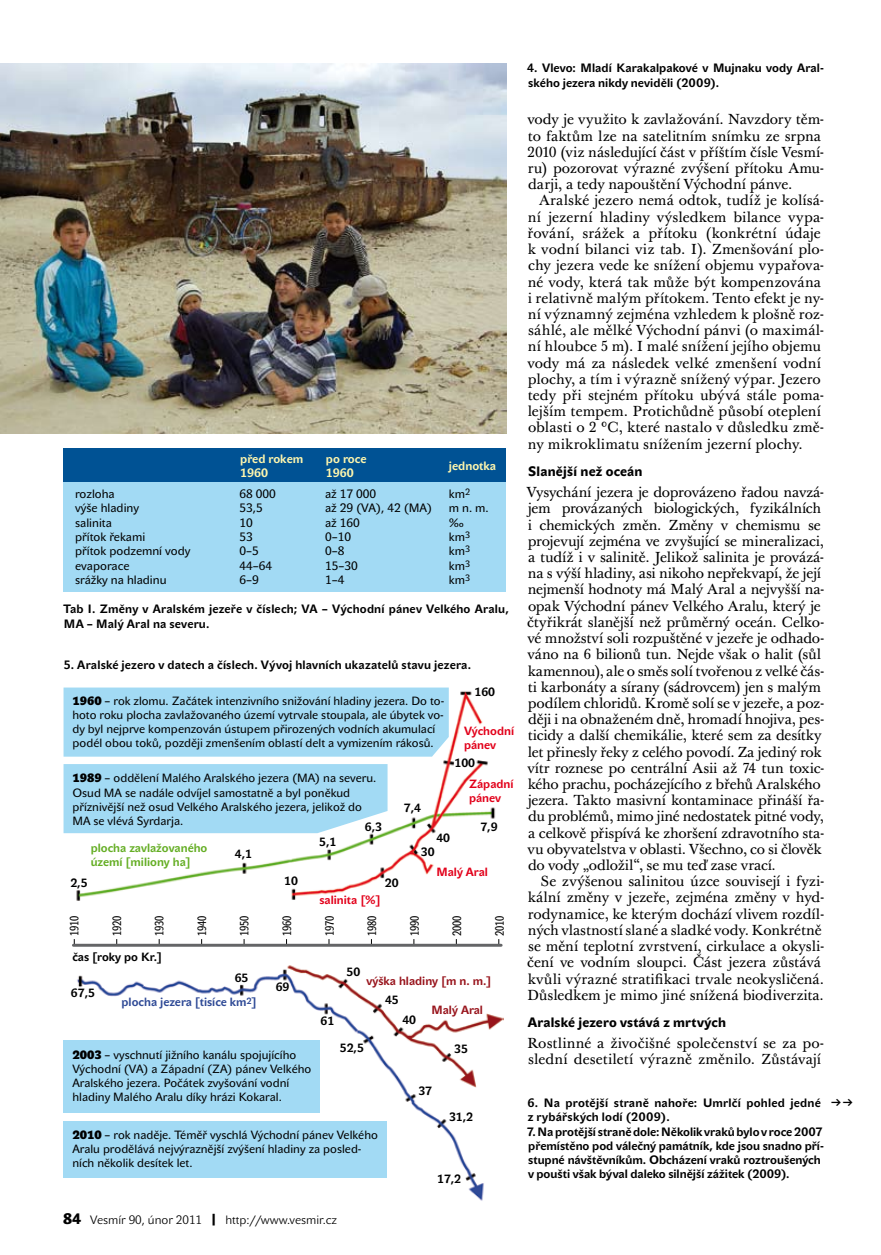
<style>
.page{position:relative;width:881px;height:1255px;background:#fff}
.page>*{position:absolute;margin:0;border:0;box-sizing:border-box;transform-origin:0 0}
.t1{font:14.25px/16.2px "Baskerville 10 Pro";letter-spacing:-.005em;color:#000}
.t2{font:13.5px "John Sans Heavy Pro";letter-spacing:.015em;color:#000}
.t3{font:700 12px/14.2px "John Sans Text Pro";letter-spacing:.01em;color:#000}
.t4{font:12px/14.4px "John Sans Text Pro";color:#000}
.t5{font:12px "John Sans Lite Pro";color:#000}
.t6{font:700 12px/14.4px "John Sans Text Pro";color:#fff7ae}
.t7{font:12px "Ozdoby";color:#000}
.t8{font:11.85px/14.2px "John Sans Text Pro";color:#000}
.t9{font:700 11.85px "John Sans Text Pro";color:#000}
.t10{font:700 11.85px/14.2px "John Sans Text Pro";color:#e2001a}
.t11{font:11.85px "John Sans Cond Text Pro";color:#000}
.t12{font:700 11.85px/14.2px "John Sans Text Pro";color:#65ae25}
.t13{font:700 11.85px "John Sans Text Pro";color:#98141c}
.t14{font:700 11.85px "John Sans Text Pro";color:#2f4a96}
.s1{font-family:"John Sans Heavy Pro";font-weight:700}
.s2{font-family:"John Sans Black Pro";font-size:15px}
.s3{font-family:"John Sans Black Pro"}
</style>
<div class="page">
<img style="left:0;top:64px;width:506px;height:369px">
<div style="left:64px;top:479px;width:442px;height:112px;background:#a2daf4"></div>
<div style="left:64px;top:449px;width:442px;height:33px;background:#005294"></div>
<img style="left:69px;top:687px;width:435px;height:491px">
<img style="left:74px;top:955px;width:429px;height:246px">
<div style="left:63px;top:1120px;width:324px;height:57px;background:#a2daf4"></div>
<div style="left:63px;top:687px;width:385px;height:69px;background:#a2daf4"></div>
<div style="left:63px;top:764px;width:324px;height:69px;background:#a2daf4"></div>
<div style="left:63px;top:1040px;width:257px;height:72px;background:#a2daf4"></div>
<div style="left:78px;top:933px;width:324px;height:26px;background:#fff"></div>
<hr style="left:73px;top:943px;width:428px;height:3px;background:#646567">
<div style="left:499px;top:986px;width:8px;height:6px;background:#fff"></div>
<p class="t6" style="left:240px;top:451px;width:64px">před rokem<br>1960</p>
<p class="t6" style="left:326px;top:451px;width:42px">po roce<br>1960</p>
<p class="t6" style="left:449px;top:458px;width:49px">jednotka</p>
<p class="t4" style="left:75px;top:486px;width:117px">rozloha<br>výše hladiny<br>salinita<br>přítok řekami<br>přítok podzemní vody evaporace<br>srážky na hladinu</p>
<p class="t4" style="left:239px;top:486px;width:38px">68 000<br>53,5<br>10<br>53<br>0–5<br>44–64<br>6–9</p>
<p class="t4" style="left:325px;top:486px;width:109px">až 17 000<br>až 29 (VA), 42 (MA) až 160<br>0–10<br>0–8<br>15–30<br>1–4</p>
<p class="t4" style="left:449px;top:486px;width:41px">km<sup>2<br></sup>m n. m. ‰<br>km<sup>3 </sup>km<sup>3 </sup>km<sup>3 </sup>km<sup>3</sup></p>
<p class="t3" style="left:63px;top:602px;width:447px">Tab I. Změny v Aralském jezeře v číslech; VA – Východní pánev Velkého Aralu,<br>MA – Malý Aral na severu.</p>
<p class="t3" style="left:64px;top:657px;width:409px">5. Aralské jezero v datech a číslech. Vývoj hlavních ukazatelů stavu jezera.</p>
<p class="t9" style="left:474px;top:685px;width:22px">160</p>
<p class="t8" style="left:72px;top:693px;width:373px"><span class="s1">1960</span> – rok zlomu. Začátek intenzivního snižování hladiny jezera. Do to&shy;hoto roku plocha zavlažovaného území vytrvale stoupala, ale úbytek vo&shy;dy byl nejprve kompenzován ústupem přirozených vodních akumulací podél obou toků, později zmenšením oblastí delt a vymizením rákosů.</p>
<p class="t8" style="left:72px;top:771px;width:305px"><span class="s1">1989</span> – oddělení Malého Aralského jezera (MA) na severu.<br>Osud MA se nadále odvíjel samostatně a byl poněkud příznivější než osud Velkého Aralského jezera, jelikož do MA se vlévá Syrdarja.</p>
<p class="t10" style="left:464px;top:723px;width:51px">Východní pánev</p>
<p class="t9" style="left:454px;top:756px;width:22px">100</p>
<p class="t10" style="left:469px;top:777px;width:46px">Západní pánev</p>
<p class="t9" style="left:403px;top:801px;width:19px">7,4</p>
<p class="t9" style="left:364px;top:820px;width:19px">6,3</p>
<p class="t9" style="left:480px;top:820px;width:19px">7,9</p>
<p class="t9" style="left:436px;top:830px;width:15px">40</p>
<p class="t9" style="left:319px;top:834px;width:19px">5,1</p>
<p class="t12" style="left:91px;top:840px;width:118px">plocha zavlažovaného území [miliony ha]</p>
<p class="t9" style="left:420px;top:844px;width:15px">30</p>
<p class="t9" style="left:235px;top:846px;width:19px">4,1</p>
<p class="t10" style="left:436px;top:865px;width:53px">Malý Aral</p>
<p class="t9" style="left:284px;top:874px;width:15px">10</p>
<p class="t9" style="left:384px;top:876px;width:15px">20</p>
<p class="t9" style="left:70px;top:875px;width:19px">2,5</p>
<p class="t10" style="left:319px;top:892px;width:63px">salinita [%]</p>
<p class="t11" style="left:68px;top:936px;width:22px;rotate:-90deg">1910</p>
<p class="t11" style="left:110px;top:936px;width:22px;rotate:-90deg">1920</p>
<p class="t11" style="left:153px;top:936px;width:22px;rotate:-90deg">1930</p>
<p class="t11" style="left:195px;top:936px;width:22px;rotate:-90deg">1940</p>
<p class="t11" style="left:238px;top:936px;width:22px;rotate:-90deg">1950</p>
<p class="t11" style="left:280px;top:936px;width:22px;rotate:-90deg">1960</p>
<p class="t11" style="left:322px;top:936px;width:22px;rotate:-90deg">1970</p>
<p class="t11" style="left:365px;top:936px;width:22px;rotate:-90deg">1980</p>
<p class="t11" style="left:407px;top:936px;width:22px;rotate:-90deg">1990</p>
<p class="t11" style="left:450px;top:936px;width:22px;rotate:-90deg">2000</p>
<p class="t11" style="left:492px;top:936px;width:22px;rotate:-90deg">2010</p>
<p class="t9" style="left:72px;top:950px;width:91px">čas [roky po Kr.]</p>
<p class="t9" style="left:71px;top:985px;width:25px">67,5</p>
<p class="t9" style="left:234px;top:970px;width:15px">65</p>
<p class="t14" style="left:121px;top:995px;width:137px">plocha jezera [tisíce km<sup>2</sup>]</p>
<p class="t9" style="left:275px;top:980px;width:15px">69</p>
<p class="t8" style="left:72px;top:1047px;width:240px"><span class="s1">2003</span> – vyschnutí jižního kanálu spojujícího Východní (VA) a Západní (ZA) pánev Velkého Aralského jezera. Počátek zvyšování vodní hladiny Malého Aralu díky hrázi Kokaral.</p>
<p class="t9" style="left:320px;top:1013px;width:15px">61</p>
<p class="t9" style="left:346px;top:964px;width:15px">50</p>
<p class="t13" style="left:366px;top:974px;width:126px">výška hladiny [m n. m.]</p>
<p class="t9" style="left:385px;top:992px;width:15px">45</p>
<p class="t9" style="left:402px;top:1012px;width:15px">40</p>
<p class="t13" style="left:431px;top:1003px;width:53px">Malý Aral</p>
<p class="t9" style="left:340px;top:1040px;width:25px">52,5</p>
<p class="t9" style="left:418px;top:1084px;width:15px">37</p>
<p class="t9" style="left:454px;top:1041px;width:15px">35</p>
<p class="t9" style="left:449px;top:1109px;width:25px">31,2</p>
<p class="t8" style="left:72px;top:1127px;width:307px"><span class="s1">2010</span> – rok naděje. Téměř vyschlá Východní pánev Velkého<br>Aralu prodělává nejvýraznější zvýšení hladiny za posled&shy;ních několik desítek let.</p>
<p class="t5" style="left:63px;top:1213px;width:275px"><span class="s2">84</span> Vesmír 90, únor 2011 <span class="s3">|</span> http://www.vesmir.cz</p>
<p class="t9" style="left:437px;top:1171px;width:25px">17,2</p>
<p class="t3" style="left:527px;top:61px;width:298px">4. Vlevo: Mladí Karakalpakové v Mujnaku vody Aral&shy;ského jezera nikdy neviděli (2009).</p>
<p class="t1" style="left:527px;top:112px;width:298px">vody je využito k zavlažování. Navzdory těm&shy;to faktům lze na satelitním snímku ze srpna 2010 (viz následující část v příštím čísle Vesmí&shy;ru) pozorovat výrazné zvýšení přítoku Amu&shy;darji, a tedy napouštění Východní pánve.</p>
<p class="t1" style="left:527px;top:193px;width:298px;text-indent:12px">Aralské jezero nemá odtok, tudíž je kolísá&shy;ní jezerní hladiny výsledkem bilance vypa&shy;řování, srážek a přítoku (konkrétní údaje k vodní bilanci viz tab. I). Zmenšování plo&shy;chy jezera vede ke snížení objemu vypařova&shy;né vody, která tak může být kompenzována i relativně malým přítokem. Tento efekt je ny&shy;ní významný zejména vzhledem k plošně roz&shy;sáhlé, ale mělké Východní pánvi (o maximál&shy;ní hloubce 5 m). I malé snížení jejího objemu vody má za následek velké zmenšení vodní plochy, a tím i výrazně snížený výpar. Jezero tedy při stejném přítoku ubývá stále poma&shy;lejším tempem. Protichůdně působí oteplení oblasti o 2 °C, které nastalo v důsledku změ&shy;ny mikroklimatu snížením jezerní plochy.</p>
<p class="t2" style="left:528px;top:463px;width:116px">Slanější než oceán</p>
<p class="t1" style="left:526px;top:485px;width:299px">Vysychání jezera je doprovázeno řadou navzá&shy;jem provázaných biologických, fyzikálních i chemických změn. Změny v chemismu se projevují zejména ve zvyšující se mineralizaci, a tudíž i v salinitě. Jelikož salinita je provázá&shy;na s výší hladiny, asi nikoho nepřekvapí, že její nejmenší hodnoty má Malý Aral a nejvyšší na&shy;opak Východní pánev Velkého Aralu, který je čtyřikrát slanější než průměrný oceán. Celko&shy;vé množství soli rozpuštěné v jezeře je odhado&shy;váno na 6 bilionů tun. Nejde však o halit (sůl kamennou), ale o směs solí tvořenou z velké čás&shy;ti karbonáty a sírany (sádrovcem) jen s malým podílem chloridů. Kromě solí se v jezeře, a poz&shy;ději i na obnaženém dně, hromadí hnojiva, pes&shy;ticidy a další chemikálie, které sem za desítky let přinesly řeky z celého povodí. Za jediný rok vítr roznese po centrální Asii až 74 tun toxic&shy;kého prachu, pocházejícího z břehů Aralského jezera. Takto masivní kontaminace přináší řa&shy;du problémů, mimo jiné nedostatek pitné vody, a celkově přispívá ke zhoršení zdravotního sta&shy;vu obyvatelstva v oblasti. Všechno, co si člověk do vody „odložil“, se mu teď zase vrací.</p>
<p class="t1" style="left:527px;top:874px;width:298px;text-indent:13px">Se zvýšenou salinitou úzce souvisejí i fyzi&shy;kální změny v jezeře, zejména změny v hyd&shy;rodynamice, ke kterým dochází vlivem rozdíl&shy;ných vlastností slané a sladké vody. Konkrétně se mění teplotní zvrstvení, cirkulace a okysli&shy;čení ve vodním sloupci. Část jezera zůstává kvůli výrazné stratifikaci trvale neokysličená.<br>Důsledkem je mimo jiné snížená biodiverzita.</p>
<p class="t2" style="left:527px;top:1014px;width:200px">Aralské jezero vstává z mrtvých</p>
<p class="t1" style="left:527px;top:1036px;width:297px">Rostlinné a živočišné společenství se za po&shy;slední desetiletí výrazně změnilo. Zůstávají</p>
<p class="t3" style="left:527px;top:1095px;width:295px">6. Na protější straně nahoře: Umrlčí pohled jedné z rybářských lodí (2009).</p>
<p class="t3" style="left:527px;top:1124px;width:298px">7. Na protější straně dole: Několik vraků bylo v roce 2007 přemístěno pod válečný památník, kde jsou snadno pří&shy;stupné návštěvníkům. Obcházení vraků roztroušených v poušti však býval daleko silnější zážitek (2009).</p>
<p class="t7" style="left:831px;top:1096px;width:23px">00</p>
</div>
